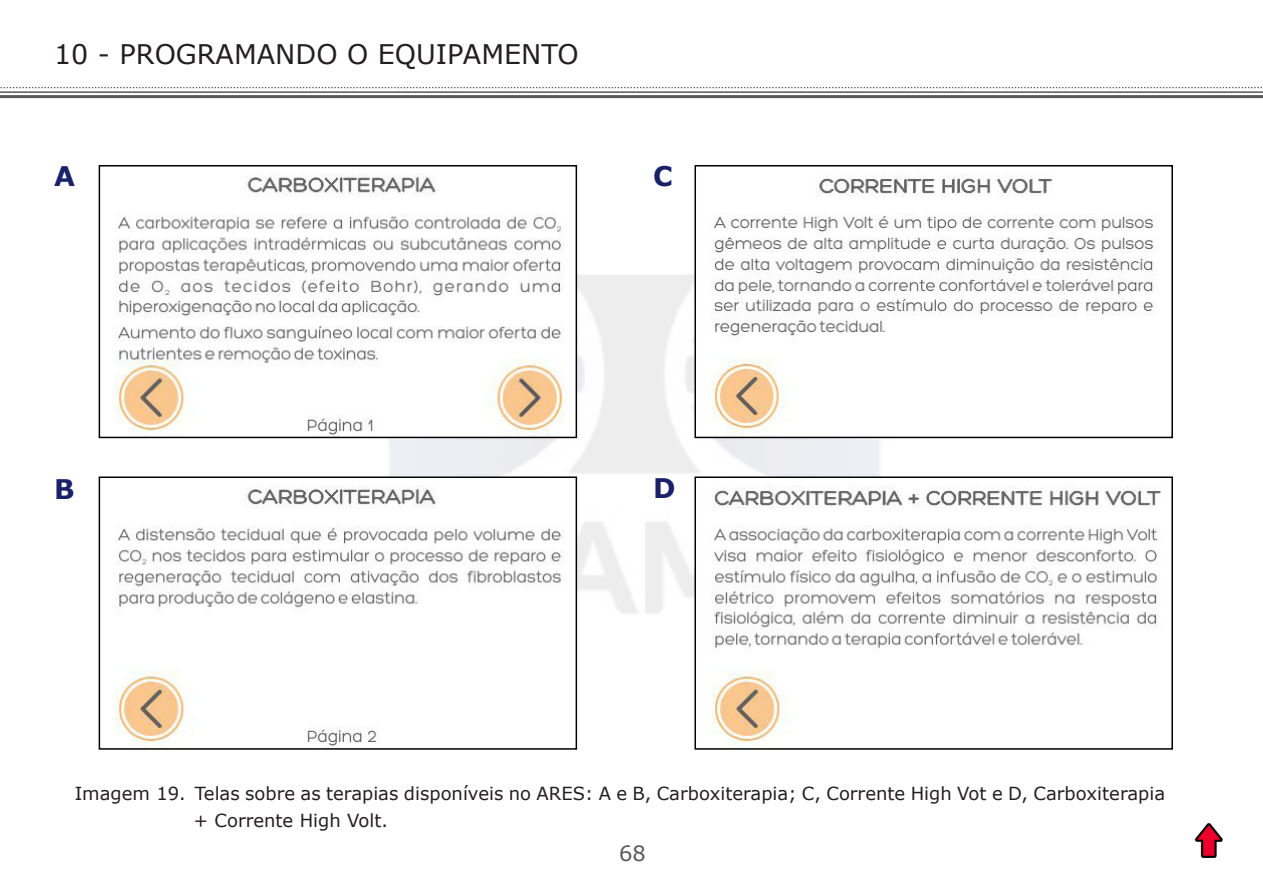
<style>
.page{position:relative;width:1263px;height:893px;background:#fff}
.page>*{position:absolute;margin:0;border:0;box-sizing:border-box;transform-origin:0 0}
.Titulo1{font:27px "Verdana";color:#231f20}
.Texto{font:700 27px "Verdana";color:#192169}
.t1{font:21px "Verdana";color:#57585a}
.t2{font:18px/27px "Verdana";color:#231f20}
</style>
<div class="page">
<svg style="left:0;top:87px;width:1262px;height:1px"></svg>
<hr style="left:0;top:91px;width:1263px;height:2px;background:#57585a">
<hr style="left:0;top:95px;width:1263px;height:3px;background:#57585a">
<img style="left:1194px;top:823px;width:29px;height:35px">
<img style="left:115px;top:173px;width:450px;height:262px">
<div style="left:99px;top:165px;width:478px;height:273px;border:2px solid #000"></div>
<img style="left:115px;top:485px;width:450px;height:262px">
<div style="left:99px;top:476px;width:478px;height:274px;border:2px solid #000"></div>
<img style="left:711px;top:173px;width:446px;height:262px">
<div style="left:694px;top:165px;width:479px;height:273px;border:2px solid #000"></div>
<img style="left:711px;top:485px;width:450px;height:262px">
<div style="left:694px;top:476px;width:479px;height:274px;border:2px solid #000"></div>
<p class="Titulo1" style="left:54px;top:36px;width:526px">10 - PROGRAMANDO O EQUIPAMENTO</p>
<p class="Texto" style="left:54px;top:157px;width:22px">A</p>
<p class="Texto" style="left:653px;top:157px;width:21px">C</p>
<p class="Texto" style="left:54px;top:470px;width:22px">B</p>
<p class="Texto" style="left:653px;top:469px;width:24px">D</p>
<p class="t2" style="left:193px;top:780px;width:973px;text-indent:-119px">Imagem 19. Telas sobre as terapias disponíveis no ARES: A e B, Carboxiterapia; C, Corrente High Vot e D, Carboxiterapia + Corrente High Volt.</p>
<p class="t1" style="left:619px;top:839px;width:28px">68</p>
</div>
